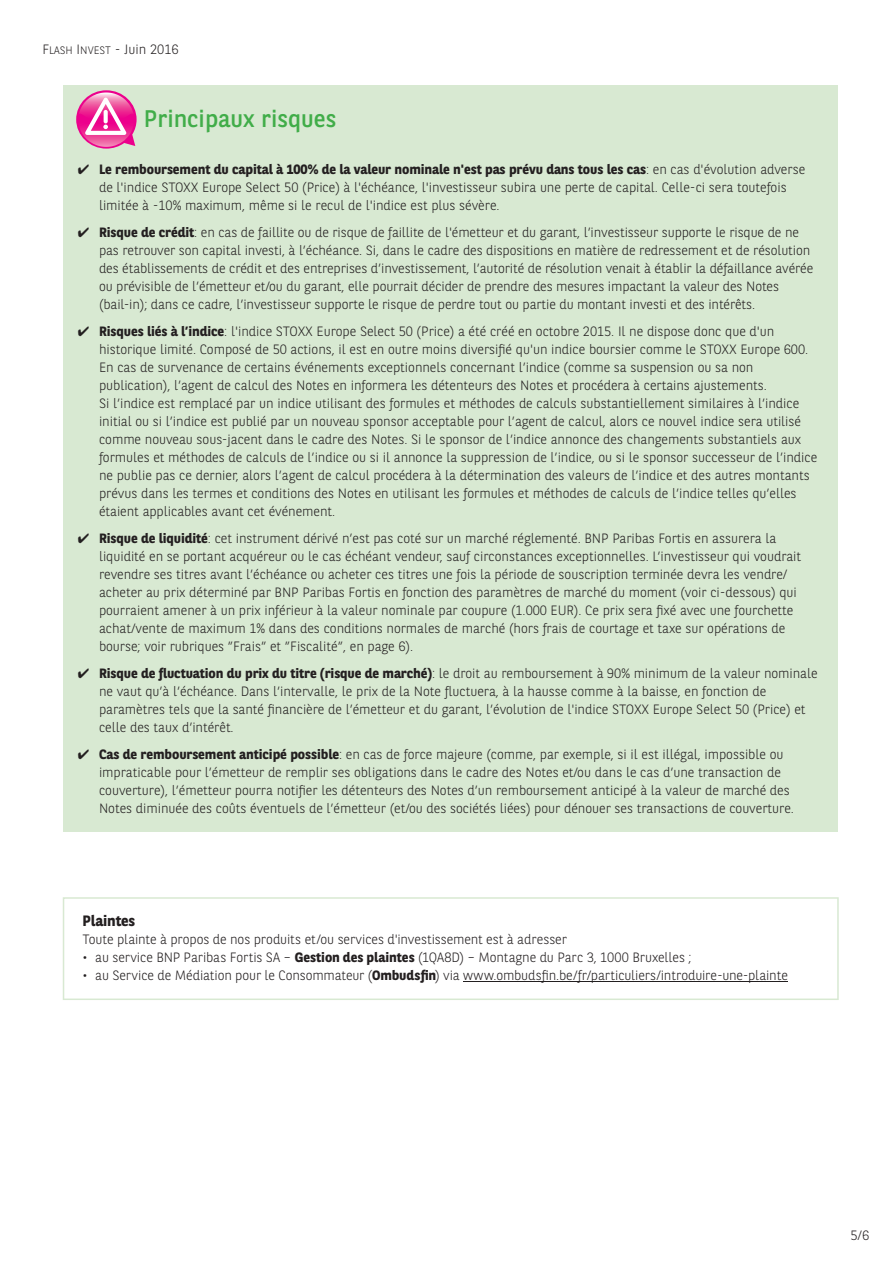
<style>
.page{position:relative;width:893px;height:1263px;background:#fff}
.page>*{position:absolute;margin:0;border:0;box-sizing:border-box;transform-origin:0 0}
.t1{font:24px "BNPP Sans";color:#41ad49}
.t2{font:700 15px "BNPP Sans";letter-spacing:-.005em;color:#231f20}
.t3{font:300 13.5px/18px "BNPP Sans";letter-spacing:-.005em;color:#231f20}
.t4{font:10.8px "BNPP Sans Light SC800";color:#231f20}
.s1{font-size:13.5px}
.s2{font-family:"BNPP Sans";font-weight:300;font-size:13.5px}
.s3{font-weight:700}
</style>
<div class="page">
<div style="left:64px;top:85px;width:774px;height:746px;background:#d8e9d2"></div>
<svg style="left:76px;top:90px;width:61px;height:59px"></svg>
<svg style="left:63px;top:897px;width:776px;height:103px"></svg>
<hr style="left:463px;top:981px;width:325px;height:1px;background:#231f20">
<p class="t4" style="left:43px;top:43px;width:138px"><span class="s1">F</span>LASH <span class="s1">I</span>NVEST <span class="s2">- Juin 2016</span></p>
<h1 class="t1" style="left:144px;top:102px;width:194px">Principaux risques</h1>
<p class="t3" style="left:99px;top:160px;width:708px;text-indent:-21px">✔ <span class="s3">Le remboursement du capital à 100% de la valeur nominale n'est pas prévu dans tous les cas</span>: en cas d'évolution adverse de l'indice STOXX Europe Select 50 (Price) à l'échéance, l'investisseur subira une perte de capital. Celle-ci sera toutefois limitée à -10% maximum, même si le recul de l'indice est plus sévère.</p>
<p class="t3" style="left:99px;top:223px;width:716px;text-indent:-21px">✔ <span class="s3">Risque de crédit</span>: en cas de faillite ou de risque de faillite de l'émetteur et du garant, l’investisseur supporte le risque de ne pas retrouver son capital investi, à l’échéance. Si, dans le cadre des dispositions en matière de redressement et de résolution des établissements de crédit et des entreprises d’investissement, l’autorité de résolution venait à établir la défaillance avérée ou prévisible de l’émetteur et/ou du garant, elle pourrait décider de prendre des mesures impactant la valeur des Notes (bail-in); dans ce cadre, l’investisseur supporte le risque de perdre tout ou partie du montant investi et des intérêts.</p>
<p class="t3" style="left:99px;top:322px;width:720px;text-indent:-21px">✔ <span class="s3">Risques liés à l’indice</span>: l'indice STOXX Europe Select 50 (Price) a été créé en octobre 2015. Il ne dispose donc que d'un historique limité. Composé de 50 actions, il est en outre moins diversifié qu'un indice boursier comme le STOXX Europe 600.<br>En cas de survenance de certains événements exceptionnels concernant l’indice (comme sa suspension ou sa non publication), l’agent de calcul des Notes en informera les détenteurs des Notes et procédera à certains ajustements.<br>Si l’indice est remplacé par un indice utilisant des formules et méthodes de calculs substantiellement similaires à l’indice initial ou si l’indice est publié par un nouveau sponsor acceptable pour l’agent de calcul, alors ce nouvel indice sera utilisé comme nouveau sous-jacent dans le cadre des Notes. Si le sponsor de l’indice annonce des changements substantiels aux formules et méthodes de calculs de l’indice ou si il annonce la suppression de l’indice, ou si le sponsor successeur de l’indice ne publie pas ce dernier, alors l’agent de calcul procédera à la détermination des valeurs de l’indice et des autres montants prévus dans les termes et conditions des Notes en utilisant les formules et méthodes de calculs de l’indice telles qu’elles étaient applicables avant cet événement.</p>
<p class="t3" style="left:99px;top:528px;width:704px;text-indent:-21px">✔ <span class="s3">Risque de liquidité</span>: cet instrument dérivé n’est pas coté sur un marché réglementé. BNP Paribas Fortis en assurera la liquidité en se portant acquéreur ou le cas échéant vendeur, sauf circonstances exceptionnelles. L’investisseur qui voudrait revendre ses titres avant l’échéance ou acheter ces titres une fois la période de souscription terminée devra les vendre/ acheter au prix déterminé par BNP Paribas Fortis en fonction des paramètres de marché du moment (voir ci-dessous) qui pourraient amener à un prix inférieur à la valeur nominale par coupure (1.000 EUR). Ce prix sera fixé avec une fourchette achat/vente de maximum 1% dans des conditions normales de marché (hors frais de courtage et taxe sur opérations de bourse; voir rubriques ”Frais” et ”Fiscalité”, en page 6).</p>
<p class="t3" style="left:99px;top:663px;width:720px;text-indent:-21px">✔ <span class="s3">Risque de fluctuation du prix du titre (risque de marché)</span>: le droit au remboursement à 90% minimum de la valeur nominale ne vaut qu’à l’échéance. Dans l’intervalle, le prix de la Note fluctuera, à la hausse comme à la baisse, en fonction de paramètres tels que la santé financière de l’émetteur et du garant, l’évolution de l'indice STOXX Europe Select 50 (Price) et celle des taux d’intérêt.</p>
<p class="t3" style="left:99px;top:744px;width:696px;text-indent:-21px">✔ <span class="s3">Cas de remboursement anticipé possible</span>: en cas de force majeure (comme, par exemple, si il est illégal, impossible ou impraticable pour l’émetteur de remplir ses obligations dans le cadre des Notes et/ou dans le cas d’une transaction de couverture), l’émetteur pourra notifier les détenteurs des Notes d’un remboursement anticipé à la valeur de marché des Notes diminuée des coûts éventuels de l’émetteur (et/ou des sociétés liées) pour dénouer ses transactions de couverture.</p>
<p class="t2" style="left:83px;top:910px;width:54px">Plaintes</p>
<p class="t3" style="left:83px;top:930px;width:486px">Toute plainte à propos de nos produits et/ou services d'investissement est à adresser</p>
<p class="t3" style="left:83px;top:948px;width:611px">• au service BNP Paribas Fortis SA – <span class="s3">Gestion des plaintes</span> (1QA8D) – Montagne du Parc 3, 1000 Bruxelles ;</p>
<p class="t3" style="left:83px;top:966px;width:707px">• au Service de Médiation pour le Consommateur (<span class="s3">Ombudsfin</span>) via www.ombudsfin.be/fr/particuliers/introduire-une-plainte</p>
<p class="t3" style="left:850px;top:1225px;width:20px">5/6</p>
</div>
